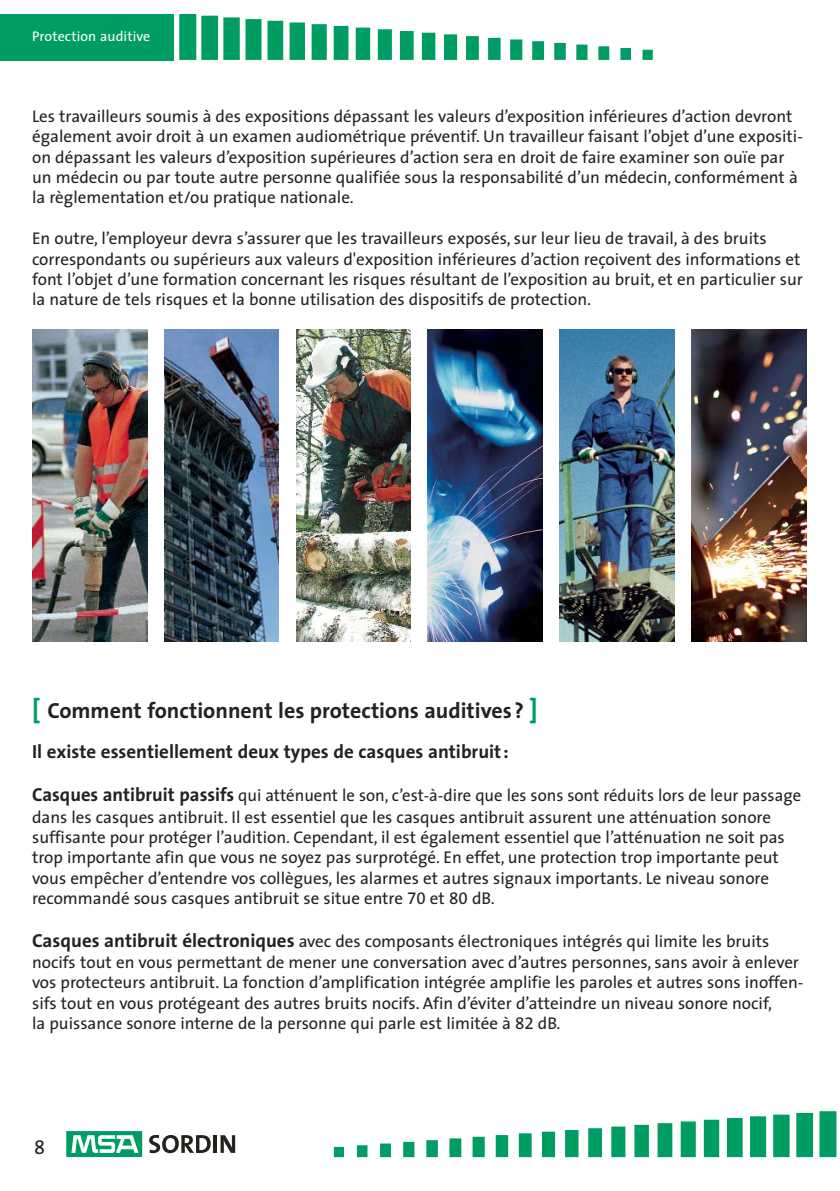
<style>
.page{position:relative;width:840px;height:1191px;background:#fff}
.page>*{position:absolute;margin:0;border:0;box-sizing:border-box;transform-origin:0 0}
.t1{font:700 22px "The Sans Spezial";color:#20231e}
.t2{font:20px "The Sans Spezial";color:#20231e}
.t3{font:700 19px "The Sans Spezial";color:#20231e}
.t4{font:17px/20.6px "The Sans Spezial";color:#20231e}
.t5{font:14px "The Sans Spezial";letter-spacing:.01em;color:#fff}
.s1{font-size:26px;color:#009d63}
.s2{font-weight:700;font-size:19px}
</style>
<div class="page">
<div style="left:819px;top:1111px;width:16px;height:46px;background:#009d63"></div>
<svg style="left:796px;top:1113px;width:16px;height:44px"></svg>
<svg style="left:773px;top:1114px;width:16px;height:43px"></svg>
<svg style="left:750px;top:1116px;width:15px;height:41px"></svg>
<svg style="left:727px;top:1118px;width:15px;height:39px"></svg>
<svg style="left:703px;top:1119px;width:15px;height:38px"></svg>
<svg style="left:680px;top:1121px;width:15px;height:36px"></svg>
<svg style="left:657px;top:1123px;width:15px;height:34px"></svg>
<svg style="left:634px;top:1124px;width:14px;height:33px"></svg>
<svg style="left:611px;top:1126px;width:14px;height:31px"></svg>
<svg style="left:588px;top:1128px;width:13px;height:29px"></svg>
<svg style="left:565px;top:1130px;width:13px;height:27px"></svg>
<svg style="left:541px;top:1131px;width:13px;height:26px"></svg>
<svg style="left:518px;top:1133px;width:13px;height:24px"></svg>
<svg style="left:495px;top:1135px;width:13px;height:22px"></svg>
<svg style="left:472px;top:1136px;width:12px;height:21px"></svg>
<svg style="left:449px;top:1138px;width:12px;height:19px"></svg>
<svg style="left:426px;top:1140px;width:11px;height:17px"></svg>
<svg style="left:403px;top:1141px;width:11px;height:16px"></svg>
<svg style="left:380px;top:1143px;width:10px;height:14px"></svg>
<svg style="left:357px;top:1145px;width:10px;height:12px"></svg>
<div style="left:333px;top:1147px;width:11px;height:10px;background:#009d63"></div>
<div style="left:67px;top:1131px;width:75px;height:25px;background:#009d63"></div>
<div style="left:67px;top:1131px;width:75px;height:25px;border:1px solid #009d63"></div>
<svg style="left:71px;top:1135px;width:67px;height:17px"></svg>
<svg style="left:149px;top:1135px;width:61px;height:18px"></svg>
<hr style="left:213px;top:1135px;width:4px;height:17px;background:#20231e">
<svg style="left:220px;top:1135px;width:15px;height:17px"></svg>
<svg style="left:179px;top:14px;width:473px;height:46px"></svg>
<div style="left:0;top:14px;width:174px;height:46px;background:#009d63"></div>
<img style="left:32px;top:329px;width:115px;height:312px">
<img style="left:164px;top:329px;width:115px;height:312px">
<img style="left:296px;top:329px;width:114px;height:312px">
<img style="left:428px;top:329px;width:114px;height:312px">
<img style="left:559px;top:329px;width:115px;height:312px">
<img style="left:691px;top:329px;width:115px;height:312px">
<p class="t5" style="left:32px;top:31px;width:120px">Protection auditive</p>
<p class="t4" style="left:32px;top:107px;width:771px">Les travailleurs soumis à des expositions dépassant les valeurs d’exposition inférieures d’action devront également avoir droit à un examen audiométrique préventif. Un travailleur faisant l’objet d’une expositi&shy;on dépassant les valeurs d’exposition supérieures d’action sera en droit de faire examiner son ouïe par un médecin ou par toute autre personne qualifiée sous la responsabilité d’un médecin, conformément à la règlementation et/ou pratique nationale.</p>
<p class="t4" style="left:32px;top:230px;width:772px">En outre, l’employeur devra s’assurer que les travailleurs exposés, sur leur lieu de travail, à des bruits correspondants ou supérieurs aux valeurs d'exposition inférieures d’action reçoivent des informations et font l’objet d’une formation concernant les risques résultant de l’exposition au bruit, et en particulier sur la nature de tels risques et la bonne utilisation des dispositifs de protection.</p>
<p class="t1" style="left:32px;top:702px;width:507px"><span class="s1">[</span> Comment fonctionnent les protections auditives ? <span class="s1">]</span></p>
<p class="t3" style="left:32px;top:745px;width:478px">Il existe essentiellement deux types de casques antibruit :</p>
<p class="t4" style="left:32px;top:787px;width:770px"><span class="s2">Casques antibruit passifs</span> qui atténuent le son, c’est-à-dire que les sons sont réduits lors de leur passage dans les casques antibruit. Il est essentiel que les casques antibruit assurent une atténuation sonore suffisante pour protéger l’audition. Cependant, il est également essentiel que l’atténuation ne soit pas trop importante afin que vous ne soyez pas surprotégé. En effet, une protection trop importante peut vous empêcher d’entendre vos collègues, les alarmes et autres signaux importants. Le niveau sonore recommandé sous casques antibruit se situe entre 70 et 80 dB.</p>
<p class="t4" style="left:32px;top:932px;width:772px"><span class="s2">Casques antibruit électroniques</span> avec des composants électroniques intégrés qui limite les bruits nocifs tout en vous permettant de mener une conversation avec d’autres personnes, sans avoir à enlever vos protecteurs antibruit. La fonction d’amplification intégrée amplifie les paroles et autres sons inoffen&shy;sifs tout en vous protégeant des autres bruits nocifs. Afin d’éviter d’atteindre un niveau sonore nocif,<br>la puissance sonore interne de la personne qui parle est limitée à 82 dB.</p>
<p class="t2" style="left:34px;top:1139px;width:12px">8</p>
</div>
